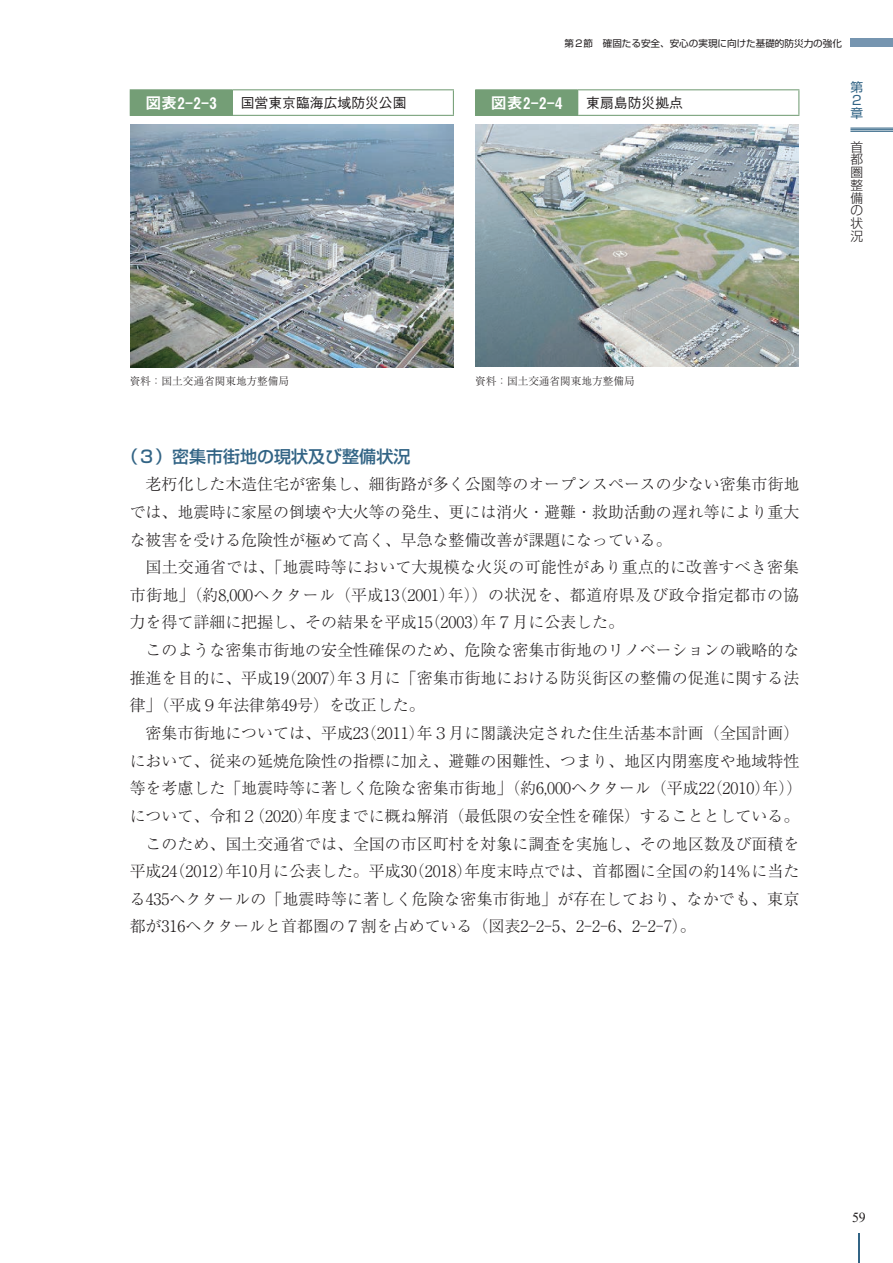
<style>
.page{position:relative;width:893px;height:1263px;background:#fff}
.page>*{position:absolute;margin:0;border:0;box-sizing:border-box;transform-origin:0 0}
.t1{font:500 16.95px "Shin Go Pr 6 N";color:#326485}
.t2{font:300 15.9px/27.6px "Ryumin Pr 6 N";color:#231f20}
.t3{font:15.9px "Midashi Go Pr 6 N MB31";color:#fff}
.t4{font:500 13.8px "Gothic BBB Pr 6 N";color:#231f20}
.t5{font:13.8px "Times New Roman";color:#231f20}
.t6{font:300 12.75px/12.8px "Shin Go Pr 6 N";color:#231f20;text-align:justify}
.t7{font:12.75px/12.8px "Shin Go Pr 6 N";color:#326485}
.t8{font:300 10.65px "Ryumin Pr 6 N";color:#231f20}
.t9{font:9.6px "Shin Go Pr 6 N";color:#231f20}
</style>
<div class="page">
<div style="left:850px;top:38px;width:43px;height:9px;background:#7695b0"></div>
<div style="left:130px;top:90px;width:102px;height:25px;background:#749e76"></div>
<hr style="left:130px;top:89px;width:102px;height:1px;background:#749e76">
<hr style="left:232px;top:89px;width:222px;height:1px;background:#749e76">
<svg style="left:232px;top:90px;width:1px;height:25px"></svg>
<svg style="left:453px;top:90px;width:1px;height:25px"></svg>
<hr style="left:130px;top:115px;width:102px;height:1px;background:#749e76">
<hr style="left:232px;top:115px;width:222px;height:1px;background:#749e76">
<img style="left:130px;top:124px;width:323px;height:243px">
<div style="left:476px;top:90px;width:102px;height:25px;background:#749e76"></div>
<hr style="left:475px;top:89px;width:103px;height:1px;background:#749e76">
<svg style="left:475px;top:90px;width:1px;height:25px"></svg>
<hr style="left:578px;top:89px;width:221px;height:1px;background:#749e76">
<svg style="left:798px;top:90px;width:1px;height:25px"></svg>
<hr style="left:475px;top:115px;width:103px;height:1px;background:#749e76">
<hr style="left:578px;top:115px;width:221px;height:1px;background:#749e76">
<img style="left:476px;top:124px;width:323px;height:243px">
<hr style="left:850px;top:128px;width:43px;height:1px;background:#326485">
<hr style="left:850px;top:129px;width:43px;height:1px;background:#326485">
<hr style="left:850px;top:131px;width:43px;height:1px;background:#326485">
<hr style="left:858px;top:1233px;width:1px;height:30px;background:#326485">
<p class="t3" style="left:145px;top:90px;width:73px">図表2-2-3</p>
<p class="t4" style="left:241px;top:92px;width:167px">国営東京臨海広域防災公園</p>
<p class="t9" style="left:564px;top:35px;width:279px">第２節　確固たる安全、安心の実現に向けた基礎的防災力の強化</p>
<p class="t3" style="left:491px;top:90px;width:73px">図表2-2-4</p>
<p class="t4" style="left:586px;top:92px;width:98px">東扇島防災拠点</p>
<p class="t7" style="left:850px;top:80px;width:14px">第<br>２章</p>
<p class="t6" style="left:850px;top:139px;width:14px">首都圏整備の状況</p>
<p class="t8" style="left:130px;top:372px;width:161px">資料：国土交通省関東地方整備局</p>
<p class="t8" style="left:475px;top:372px;width:161px">資料：国土交通省関東地方整備局</p>
<p class="t1" style="left:121px;top:443px;width:291px">（３）密集市街地の現状及び整備状況</p>
<p class="t2" style="left:130px;top:470px;width:674px">　老朽化した木造住宅が密集し、細街路が多く公園等のオープンスペースの少ない密集市街地では、地震時に家屋の倒壊や大火等の発生、更には消火・避難・救助活動の遅れ等により重大な被害を受ける危険性が極めて高く、早急な整備改善が課題になっている。<br>　国土交通省では、「地震時等において大規模な火災の可能性があり重点的に改善すべき密集市街地」（約8,000ヘクタール（平成13（2001）年））の状況を、都道府県及び政令指定都市の協力を得て詳細に把握し、その結果を平成15（2003）年７月に公表した。<br>　このような密集市街地の安全性確保のため、危険な密集市街地のリノベーションの戦略的な推進を目的に、平成19（2007）年３月に「密集市街地における防災街区の整備の促進に関する法律」（平成９年法律第49号）を改正した。<br>　密集市街地については、平成23（2011）年３月に閣議決定された住生活基本計画（全国計画）において、従来の延焼危険性の指標に加え、避難の困難性、つまり、地区内閉塞度や地域特性等を考慮した「地震時等に著しく危険な密集市街地」（約6,000ヘクタール（平成22（2010）年））について、令和２（2020）年度までに概ね解消（最低限の安全性を確保）することとしている。　このため、国土交通省では、全国の市区町村を対象に調査を実施し、その地区数及び面積を平成24（2012）年10月に公表した。平成30（2018）年度末時点では、首都圏に全国の約14％に当たる435ヘクタールの「地震時等に著しく危険な密集市街地」が存在しており、なかでも、東京都が316ヘクタールと首都圏の７割を占めている（図表2-2-5、2-2-6、2-2-7）。</p>
<p class="t5" style="left:852px;top:1208px;width:15px">59</p>
</div>
